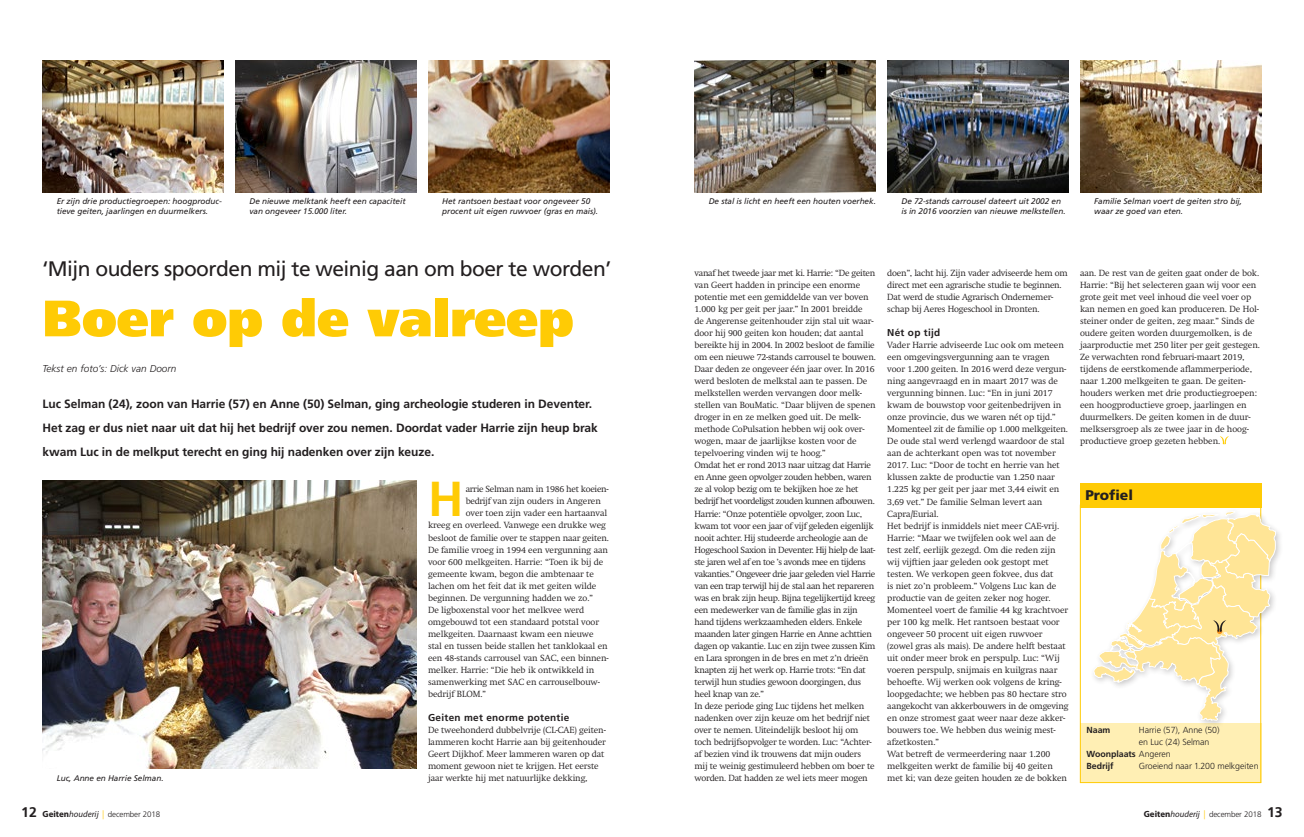
<style>
.page{position:relative;width:1304px;height:837px;background:#fff}
.page>*{position:absolute;margin:0;border:0;box-sizing:border-box;transform-origin:0 0}
.t1{font:900 51px "Frutiger LT Std";letter-spacing:-.005em;color:#ffcb05}
.t2{font:700 49.1px "Frutiger LT Std";color:#ffcb05}
.t3{font:21px "Frutiger LT Std";letter-spacing:-.025em;color:#231f20}
.t4{font:900 14px "Frutiger LT Std";letter-spacing:-.005em;color:#231f20}
.t5{font:700 12px/24px "Frutiger LT Std";letter-spacing:-.005em;color:#231f20}
.t6{font:700 10px "Frutiger LT Std";letter-spacing:.03em;color:#231f20}
.t7{font:italic 300 10px "Frutiger LT Std";color:#231f20}
.t8{font:300 8.8px/12px "Swift";letter-spacing:-.005em;color:#231f20}
.t9{font:300 8.8px "Frutiger LT Std";letter-spacing:-.005em;color:#231f20}
.t10{font:300 8.8px "Swift";letter-spacing:-.03em;color:#231f20}
.t11{font:700 8.8px "Frutiger LT Std";letter-spacing:-.005em;color:#231f20}
.t12{font:italic 8.2px/10px "Frutiger LT Std";letter-spacing:-.005em;color:#231f20}
.t13{font:300 8px "Frutiger LT Std";letter-spacing:-.015em;color:#231f20}
.s1{font-weight:300}
.s2{font-weight:700;font-size:14px}
.s3{font-family:"Myriad Pro";font-weight:700;font-size:9px}
.s4{font-family:"Myriad Pro";font-weight:400;font-style:italic;font-size:8.8px}
.s5{font-family:"Myriad Pro";font-weight:400;font-style:italic;font-size:9px;color:#ffcb05}
</style>
<div class="page">
<div style="left:1080px;top:483px;width:181px;height:24px;background:#ffcb05"></div>
<div style="left:1080px;top:723px;width:181px;height:59px;background:#ffefb4"></div>
<div style="left:1080px;top:504px;width:181px;height:278px;border:1px solid #ffcb05"></div>
<img style="left:43px;top:480px;width:374px;height:288px">
<img style="left:1080px;top:60px;width:181px;height:132px">
<img style="left:887px;top:60px;width:182px;height:132px">
<img style="left:694px;top:60px;width:182px;height:132px">
<img style="left:428px;top:60px;width:181px;height:132px">
<img style="left:235px;top:60px;width:182px;height:132px">
<img style="left:43px;top:60px;width:181px;height:132px">
<svg style="left:1220px;top:436px;width:9px;height:8px"></svg>
<div style="left:1090px;top:507px;width:193px;height:221px;background:#231f20;opacity:.25"></div>
<svg style="left:1093px;top:511px;width:184px;height:209px"></svg>
<p class="t12" style="left:57px;top:196px;width:167px">Er zijn drie productiegroepen: hoogproduc&shy;tieve geiten, jaarlingen en duurmelkers.</p>
<p class="t12" style="left:249px;top:196px;width:158px">De nieuwe melktank heeft een capaciteit van ongeveer 15.000 liter.</p>
<p class="t12" style="left:442px;top:196px;width:158px">Het rantsoen bestaat voor ongeveer 50 procent uit eigen ruwvoer (gras en mais).</p>
<p class="t12" style="left:709px;top:196px;width:169px">De stal is licht en heeft een houten voerhek.</p>
<p class="t12" style="left:901px;top:196px;width:166px">De 72-stands carrousel dateert uit 2002 en is in 2016 voorzien van nieuwe melkstellen.</p>
<p class="t12" style="left:1094px;top:196px;width:149px">Familie Selman voert de geiten stro bij, waar ze goed van eten.</p>
<h3 class="t3" style="left:43px;top:256px;width:570px">‘Mijn ouders spoorden mij te weinig aan om boer te worden’</h3>
<h1 class="t1" style="left:43px;top:287px;width:533px">Boer op de valreep</h1>
<p class="t8" style="left:694px;top:267px;width:183px">vanaf het tweede jaar met ki. Harrie: “De geiten van Geert hadden in principe een enorme potentie met een gemiddelde van ver boven 1.000 kg per geit per jaar.” In 2001 breidde<br>de Angerense geitenhouder zijn stal uit waar&shy;door hij 900 geiten kon houden; dat aantal bereikte hij in 2004. In 2002 besloot de familie om een nieuwe 72-stands carrousel te bouwen.<br>Daar deden ze ongeveer één jaar over. In 2016 werd besloten de melkstal aan te passen. De melkstellen werden vervangen door melk&shy;stellen van BouMatic. “Daar blijven de spenen droger in en ze melken goed uit. De melk&shy;methode CoPulsation hebben wij ook over&shy;wogen, maar de jaarlijkse kosten voor de tepelvoering vinden wij te hoog.”<br>Omdat het er rond 2013 naar uitzag dat Harrie en Anne geen opvolger zouden hebben, waren ze al volop bezig om te bekijken hoe ze het bedrijf het voordeligst zouden kunnen afbouwen.<br>Harrie: “Onze potentiële opvolger, zoon Luc, kwam tot voor een jaar of vijf geleden eigenlijk nooit achter. Hij studeerde archeologie aan de Hogeschool Saxion in Deventer. Hij hielp de laat&shy;ste jaren wel af en toe ’s avonds mee en tijdens vakanties.” Ongeveer drie jaar geleden viel Harrie van een trap terwijl hij de stal aan het repareren was en brak zijn heup. Bijna tegelijkertijd kreeg een medewerker van de familie glas in zijn hand tijdens werkzaamheden elders. Enkele maanden later gingen Harrie en Anne achttien dagen op vakantie. Luc en zijn twee zussen Kim en Lara sprongen in de bres en met z’n drieën knapten zij het werk op. Harrie trots: “En dat terwijl hun studies gewoon doorgingen, dus heel knap van ze.”<br>In deze periode ging Luc tijdens het melken nadenken over zijn keuze om het bedrijf niet over te nemen. Uiteindelijk besloot hij om toch bedrijfsopvolger te worden. Luc: “Achter&shy;af bezien vind ik trouwens dat mijn ouders mij te weinig gestimuleerd hebben om boer te worden. Dat hadden ze wel iets meer mogen</p>
<p class="t8" style="left:887px;top:267px;width:182px">doen”, lacht hij. Zijn vader adviseerde hem om direct met een agrarische studie te beginnen.<br>Dat werd de studie Agrarisch Ondernemer&shy;schap bij Aeres Hogeschool in Dronten.</p>
<p class="t8" style="left:1080px;top:267px;width:181px">aan. De rest van de geiten gaat onder de bok.<br>Harrie: “Bij het selecteren gaan wij voor een grote geit met veel inhoud die veel voer op kan nemen en goed kan produceren. De Hol&shy;steiner onder de geiten, zeg maar.” Sinds de oudere geiten worden duurgemolken, is de jaarproductie met 250 liter per geit gestegen.<br>Ze verwachten rond februari-maart 2019, tijdens de eerstkomende aflammerperiode, naar 1.200 melkgeiten te gaan. De geiten&shy;houders werken met drie productiegroepen: een hoogproductieve groep, jaarlingen en duurmelkers. De geiten komen in de duur&shy;melksersgroep als ze twee jaar in de hoog&shy;productieve groep gezeten hebben.</p>
<p class="t6" style="left:887px;top:327px;width:55px">Nét op tijd</p>
<p class="t8" style="left:887px;top:339px;width:183px">Vader Harrie adviseerde Luc ook om meteen een omgevingsvergunning aan te vragen voor 1.200 geiten. In 2016 werd deze vergun&shy;ning aangevraagd en in maart 2017 was de vergunning binnen. Luc: “En in juni 2017 kwam de bouwstop voor geitenbedrijven in onze provincie, dus we waren nét op tijd.” Momenteel zit de familie op 1.000 melkgeiten.<br>De oude stal werd verlengd waardoor de stal aan de achterkant open was tot november 2017. Luc: “Door de tocht en herrie van het klussen zakte de productie van 1.250 naar 1.225 kg per geit per jaar met 3,44 eiwit en 3,69 vet.” De familie Selman levert aan Capra/Eurial.<br>Het bedrijf is inmiddels niet meer CAE-vrij.<br>Harrie: “Maar we twijfelen ook wel aan de test zelf, eerlijk gezegd. Om die reden zijn wij vijftien jaar geleden ook gestopt met testen. We verkopen geen fokvee, dus dat<br>is niet zo’n probleem.” Volgens Luc kan de productie van de geiten zeker nog hoger.<br>Momenteel voert de familie 44 kg krachtvoer per 100 kg melk. Het rantsoen bestaat voor ongeveer 50 procent uit eigen ruwvoer (zowel gras als mais). De andere helft bestaat uit onder meer brok en perspulp. Luc: “Wij voeren perspulp, snijmais en kuilgras naar behoefte. Wij werken ook volgens de kring&shy;loopgedachte; we hebben pas 80 hectare stro aangekocht van akkerbouwers in de omgeving en onze stromest gaat weer naar deze akker&shy;bouwers toe. We hebben dus weinig mest&shy;afzetkosten.”<br>Wat betreft de vermeerdering naar 1.200 melkgeiten werkt de familie bij 40 geiten met ki; van deze geiten houden ze de bokken</p>
<p class="t7" style="left:43px;top:363px;width:135px">Tekst en foto’s: Dick van Doorn</p>
<p class="t5" style="left:43px;top:392px;width:557px">Luc Selman (24), zoon van Harrie (57) en Anne (50) Selman, ging archeologie studeren in Deventer.<br>Het zag er dus niet naar uit dat hij het bedrijf over zou nemen. Doordat vader Harrie zijn heup brak kwam Luc in de melkput terecht en ging hij nadenken over zijn keuze.</p>
<h2 class="t2" style="left:428px;top:470px;width:37px">H</h2>
<h3 class="t4" style="left:1085px;top:486px;width:49px">Profiel</h3>
<p class="t10" style="left:466px;top:484px;width:145px">arrie Selman nam in 1986 het koeien-</p>
<p class="t8" style="left:466px;top:495px;width:137px">bedrijf van zijn ouders in Angeren</p>
<p class="t8" style="left:466px;top:507px;width:143px">over toen zijn vader een hartaanval</p>
<p class="t8" style="left:428px;top:519px;width:179px">kreeg en overleed. Vanwege een drukke weg</p>
<p class="t8" style="left:428px;top:531px;width:182px">besloot de familie over te stappen naar geiten.</p>
<p class="t8" style="left:428px;top:543px;width:181px">De familie vroeg in 1994 een vergunning aan</p>
<p class="t8" style="left:428px;top:555px;width:177px">voor 600 melkgeiten. Harrie: “Toen ik bij de</p>
<p class="t8" style="left:428px;top:567px;width:167px">gemeente kwam, begon die ambtenaar te</p>
<p class="t8" style="left:428px;top:579px;width:170px">lachen om het feit dat ik met geiten wilde</p>
<p class="t8" style="left:428px;top:591px;width:167px">beginnen. De vergunning hadden we zo.”</p>
<p class="t8" style="left:428px;top:603px;width:158px">De ligboxenstal voor het melkvee werd</p>
<p class="t8" style="left:428px;top:615px;width:172px">omgebouwd tot een standaard potstal voor</p>
<p class="t8" style="left:428px;top:627px;width:167px">melkgeiten. Daarnaast kwam een nieuwe</p>
<p class="t8" style="left:428px;top:639px;width:181px">stal en tussen beide stallen het tanklokaal en</p>
<p class="t8" style="left:428px;top:651px;width:182px">een 48-stands carrousel van SAC, een binnen-</p>
<p class="t8" style="left:428px;top:663px;width:168px">melker. Harrie: “Die heb ik ontwikkeld in</p>
<p class="t8" style="left:428px;top:675px;width:173px">samenwerking met SAC en carrouselbouw-</p>
<p class="t8" style="left:428px;top:687px;width:60px">bedrijf BLOM.”</p>
<p class="t6" style="left:428px;top:711px;width:143px">Geiten met enorme potentie</p>
<p class="t8" style="left:428px;top:723px;width:179px">De tweehonderd dubbelvrije (CL-CAE) geiten&shy;lammeren kocht Harrie aan bij geitenhouder Geert Dijkhof. Meer lammeren waren op dat moment gewoon niet te krijgen. Het eerste jaar werkte hij met natuurlijke dekking,</p>
<p class="t11" style="left:1086px;top:724px;width:25px">Naam</p>
<p class="t9" style="left:1139px;top:724px;width:82px">Harrie (57), Anne (50)</p>
<p class="t9" style="left:1139px;top:736px;width:72px">en Luc (24) Selman</p>
<p class="t11" style="left:1086px;top:748px;width:86px">Woonplaats <span class="s1">Angeren</span></p>
<p class="t11" style="left:1086px;top:760px;width:29px">Bedrijf</p>
<p class="t9" style="left:1139px;top:760px;width:121px">Groeiend naar 1.200 melkgeiten</p>
<p class="t12" style="left:57px;top:772px;width:108px">Luc, Anne en Harrie Selman.</p>
<p class="t13" style="left:21px;top:809px;width:141px"><span class="s2">12</span> <span class="s3">Geiten</span><span class="s4">houderij</span> <span class="s5">|</span> december 2018</p>
<p class="t13" style="left:1144px;top:809px;width:140px"><span class="s3">Geiten</span><span class="s4">houderij</span> <span class="s5">|</span> december 2018 <span class="s2">13</span></p>
</div>
